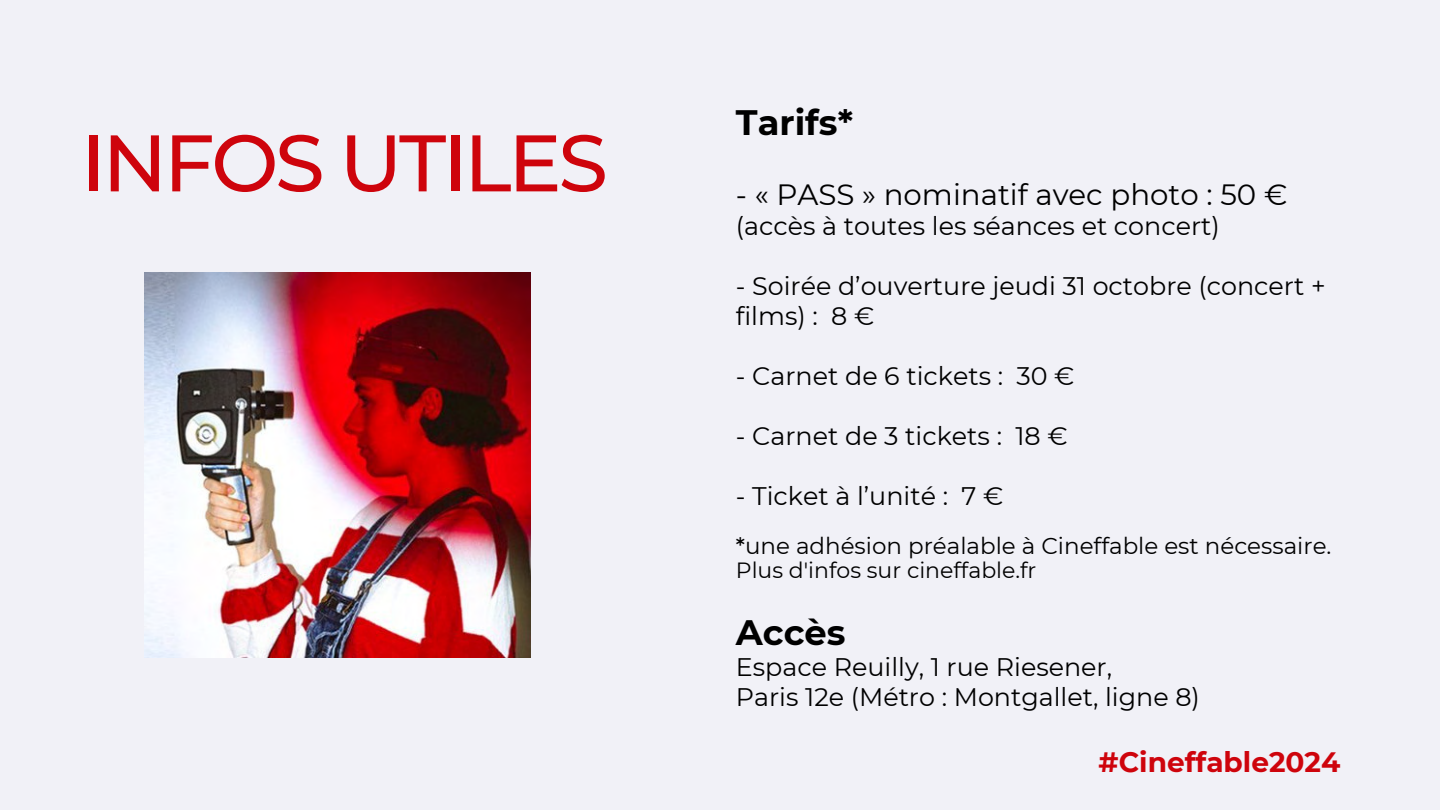
<style>
.page{position:relative;width:1440px;height:810px;background:#f1f1f7}
.page>*{position:absolute;margin:0;border:0;box-sizing:border-box;transform-origin:0 0}
.t1{font:500 80px "Montserrat";letter-spacing:-.045em;color:#ce040c}
.t2{font:700 35.3px "Montserrat";color:#000}
.t3{font:29.3px "Montserrat";color:#000}
.t4{font:700 28px "Montserrat";color:#ce040c}
.t5{font:25.4px/30px "Montserrat";color:#000}
.t6{font:23px "Montserrat";color:#000}
.t7{font:22px "Montserrat";color:#000}
.s1{font-weight:500}
</style>
<div class="page">
<img style="left:145px;top:272px;width:385px;height:386px">
<h1 class="t1" style="left:81px;top:114px;width:528px">INFOS UTILES</h1>
<p class="t2" style="left:736px;top:101px;width:119px">Tarifs*</p>
<h2 class="t3" style="left:736px;top:177px;width:553px">- « PASS » nominatif avec photo : 50 €</h2>
<h2 class="t5" style="left:736px;top:211px;width:485px">(accès à toutes les séances et concert)</h2>
<h4 class="t5" style="left:736px;top:271px;width:591px">- Soirée d’ouverture jeudi 31 octobre (concert + films) : 8 €</h4>
<h4 class="t5" style="left:736px;top:361px;width:340px">- Carnet de 6 tickets : 30 €</h4>
<h4 class="t5" style="left:736px;top:421px;width:333px">- Carnet de 3 tickets : 18 €</h4>
<h4 class="t5" style="left:736px;top:481px;width:269px">- Ticket à l’unité : 7 €</h4>
<h4 class="t6" style="left:736px;top:532px;width:597px"><span class="s1">*</span>une adhésion préalable à Cineffable est nécessaire.</h4>
<p class="t7" style="left:736px;top:557px;width:302px">Plus d'infos sur cineffable.fr</p>
<h4 class="t2" style="left:736px;top:611px;width:111px">Accès</h4>
<h4 class="t5" style="left:736px;top:652px;width:466px">Espace Reuilly, 1 rue Riesener,<br>Paris 12e (Métro : Montgallet, ligne 8)</h4>
<p class="t4" style="left:1099px;top:745px;width:243px">#Cineffable2024</p>
</div>
